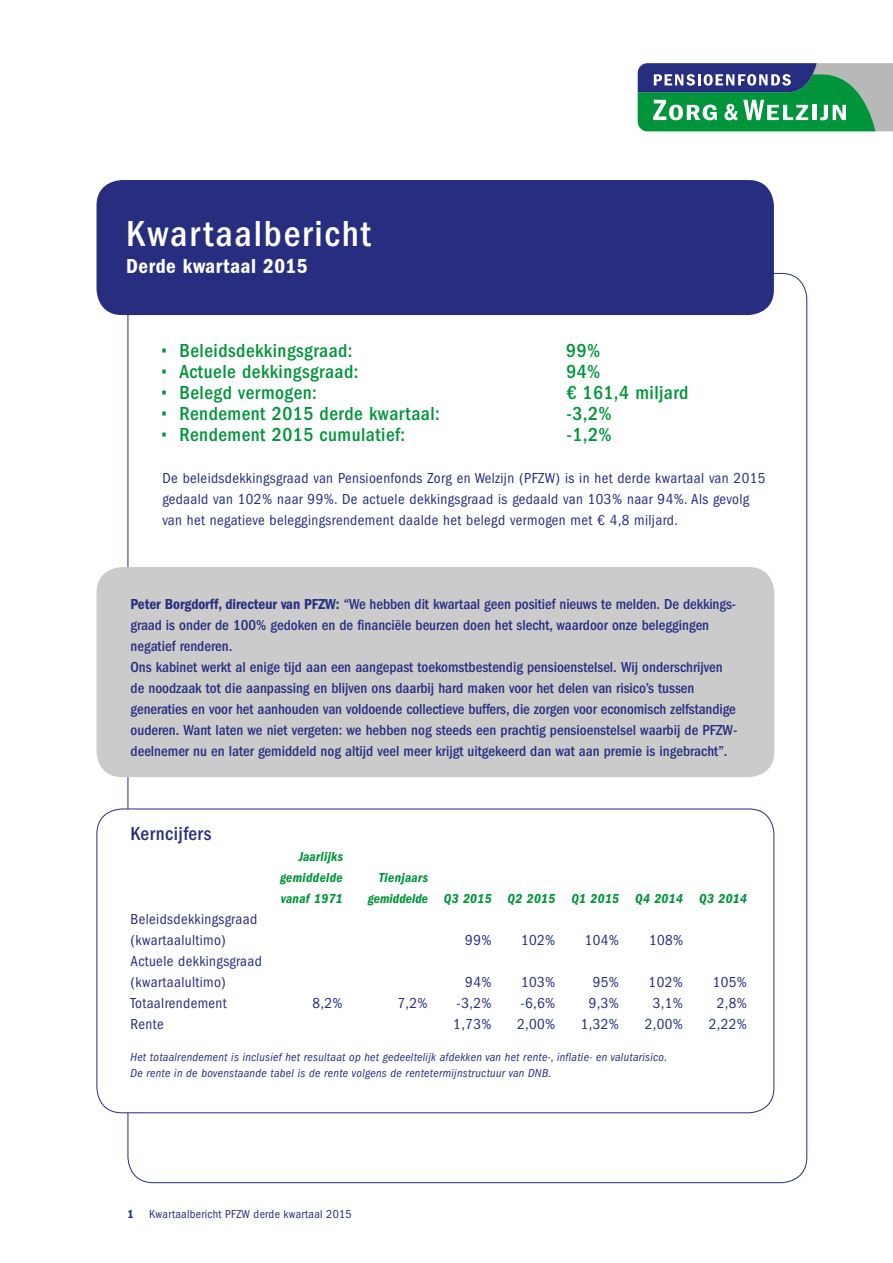
<style>
.page{position:relative;width:893px;height:1263px;background:#fff}
.page>*{position:absolute;margin:0;border:0;box-sizing:border-box;transform-origin:0 0}
.t1{font:500 condensed 37.5px "ITC Franklin Gothic Std";letter-spacing:.05em;color:#fff}
.t2{font:21px "ITC Franklin Gothic Std Dm Cd";letter-spacing:.025em;color:#fff}
.t3{font:500 condensed 19.5px "ITC Franklin Gothic Std";letter-spacing:.025em;color:#00953a}
.t4{font:500 condensed 19.5px "ITC Franklin Gothic Std";letter-spacing:.025em;color:#272e80}
.t5{font:500 condensed 15px/21px "ITC Franklin Gothic Std";color:#272e80}
.t6{font:condensed 15px/21px "ITC Franklin Gothic Std";letter-spacing:.025em;color:#272e80}
.t7{font:13.5px/21px "ITC Franklin Gothic Std Dm Cd It";letter-spacing:.025em;color:#00953a;text-align:right}
.t8{font:italic condensed 12px/16.5px "ITC Franklin Gothic Std";letter-spacing:.025em;color:#272e80}
.t9{font:condensed 12px "ITC Franklin Gothic Std";letter-spacing:.025em;color:#272e80}
.t10{font:12px "ITC Franklin Gothic Std Dm Cd";color:#272e80}
.s1{font-weight:400;font-size:33.75px}
.s2{font-family:"ITC Franklin Gothic Std Dm Cd";font-weight:400;font-stretch:normal}
</style>
<div class="page">
<div style="left:97px;top:180px;width:677px;height:135px;background:#272e80;border-radius:26px"></div>
<svg style="left:638px;top:63px;width:255px;height:68px"></svg>
<div style="left:97px;top:567px;width:677px;height:210px;background:#cbcbcb;border-radius:26px"></div>
<h1 class="t1" style="left:126px;top:212px;width:246px">Kwartaalbericht</h1>
<h2 class="t2" style="left:126px;top:254px;width:183px">Derde kwartaal 2015</h2>
<h3 class="t3" style="left:162px;top:339px;width:192px"><span class="s1">•</span> Beleidsdekkingsgraad:</h3>
<h3 class="t3" style="left:566px;top:339px;width:36px">99%</h3>
<h3 class="t3" style="left:162px;top:360px;width:198px"><span class="s1">•</span> Actuele dekkingsgraad:</h3>
<h3 class="t3" style="left:566px;top:360px;width:36px">94%</h3>
<h3 class="t3" style="left:162px;top:381px;width:156px"><span class="s1">•</span> Belegd vermogen:</h3>
<h3 class="t3" style="left:566px;top:381px;width:124px">€ 161,4 miljard</h3>
<h3 class="t3" style="left:162px;top:402px;width:279px"><span class="s1">•</span> Rendement 2015 derde kwartaal:</h3>
<h3 class="t3" style="left:566px;top:402px;width:47px">-3,2%</h3>
<h3 class="t3" style="left:162px;top:423px;width:244px"><span class="s1">•</span> Rendement 2015 cumulatief:</h3>
<h3 class="t3" style="left:566px;top:423px;width:47px">-1,2%</h3>
<p class="t6" style="left:162px;top:468px;width:605px">De beleidsdekkingsgraad van Pensioenfonds Zorg en Welzijn (PFZW) is in het derde kwartaal van 2015 gedaald van 102% naar 99%. De actuele dekkingsgraad is gedaald van 103% naar 94%. Als gevolg van het negatieve beleggingsrendement daalde het belegd vermogen met € 4,8 miljard.</p>
<p class="t5" style="left:131px;top:594px;width:608px"><span class="s2">Peter Borgdorff, directeur van PFZW:</span> “We hebben dit kwartaal geen positief nieuws te melden. De dekkings&shy;graad is onder de 100% gedoken en de financiële beurzen doen het slecht, waardoor onze beleggingen negatief renderen.<br>Ons kabinet werkt al enige tijd aan een aangepast toekomstbestendig pensioenstelsel. Wij onderschrijven de noodzaak tot die aanpassing en blijven ons daarbij hard maken voor het delen van risico’s tussen generaties en voor het aanhouden van voldoende collectieve buffers, die zorgen voor economisch zelfstandige ouderen. Want laten we niet vergeten: we hebben nog steeds een prachtig pensioenstelsel waarbij de PFZW&shy;deelnemer nu en later gemiddeld nog altijd veel meer krijgt uitgekeerd dan wat aan premie is ingebracht”.</p>
<h3 class="t4" style="left:131px;top:823px;width:82px">Kerncijfers</h3>
<p class="t6" style="left:131px;top:909px;width:128px">Beleidsdekkingsgraad (kwartaalultimo)</p>
<p class="t6" style="left:131px;top:951px;width:133px">Actuele dekkingsgraad (kwartaalultimo)</p>
<p class="t7" style="left:280px;top:846px;width:65px">Jaarlijks gemiddelde</p>
<p class="t7" style="left:379px;top:867px;width:51px">Tienjaars</p>
<p class="t7" style="left:281px;top:888px;width:63px">vanaf 1971</p>
<p class="t7" style="left:368px;top:888px;width:381px">gemiddelde Q3 2015 Q2 2015 Q1 2015 Q4 2014 Q3 2014</p>
<p class="t6" style="left:465px;top:930px;width:28px">99%</p>
<p class="t6" style="left:521px;top:930px;width:36px">102%</p>
<p class="t6" style="left:585px;top:930px;width:36px">104%</p>
<p class="t6" style="left:649px;top:930px;width:36px">108%</p>
<p class="t6" style="left:465px;top:972px;width:28px">94%</p>
<p class="t6" style="left:521px;top:972px;width:36px">103%</p>
<p class="t6" style="left:593px;top:972px;width:28px">95%</p>
<p class="t6" style="left:649px;top:972px;width:36px">102%</p>
<p class="t6" style="left:713px;top:972px;width:36px">105%</p>
<p class="t6" style="left:131px;top:993px;width:98px">Totaalrendement</p>
<p class="t6" style="left:313px;top:993px;width:32px">8,2%</p>
<p class="t6" style="left:398px;top:993px;width:32px">7,2%</p>
<p class="t6" style="left:457px;top:993px;width:36px">-3,2%</p>
<p class="t6" style="left:520px;top:993px;width:36px">-6,6%</p>
<p class="t6" style="left:589px;top:993px;width:32px">9,3%</p>
<p class="t6" style="left:653px;top:993px;width:32px">3,1%</p>
<p class="t6" style="left:717px;top:993px;width:32px">2,8%</p>
<p class="t6" style="left:131px;top:1014px;width:35px">Rente</p>
<p class="t6" style="left:453px;top:1014px;width:40px">1,73%</p>
<p class="t6" style="left:517px;top:1014px;width:40px">2,00%</p>
<p class="t6" style="left:581px;top:1014px;width:40px">1,32%</p>
<p class="t6" style="left:645px;top:1014px;width:40px">2,00%</p>
<p class="t6" style="left:709px;top:1014px;width:40px">2,22%</p>
<p class="t8" style="left:131px;top:1048px;width:538px">Het totaalrendement is inclusief het resultaat op het gedeeltelijk afdekken van het rente-, inflatie- en valutarisico.<br>De rente in de bovenstaande tabel is de rente volgens de rentetermijnstructuur van DNB.</p>
<p class="t10" style="left:128px;top:1207px;width:8px">1</p>
<p class="t9" style="left:149px;top:1207px;width:204px">Kwartaalbericht PFZW derde kwartaal 2015</p>
</div>
